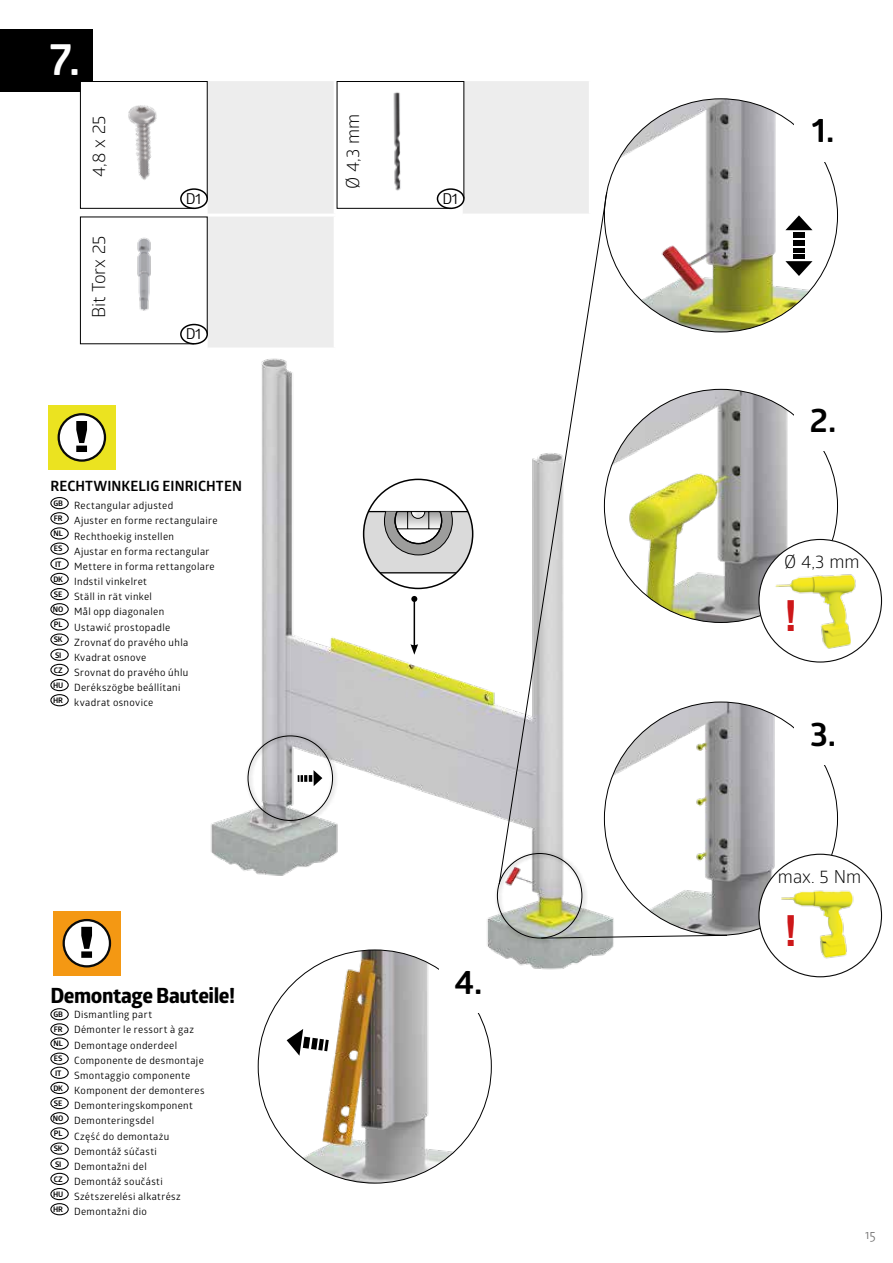
<style>
.page{position:relative;width:893px;height:1263px;background:#fff}
.page>*{position:absolute;margin:0;border:0;box-sizing:border-box;transform-origin:0 0}
.t1{font:700 45px "Glober";color:#fff}
.t2{font:700 42.9px "Arial";color:#cd1719}
.t3{font:700 33.75px "Glober";color:#000}
.t4{font:800 21px "Glober";letter-spacing:-.02em;color:#000}
.t5{font:18px "Glober";color:#000}
.t6{font:15px "Glober";color:#000}
.t7{font:700 14.1px "Glober";letter-spacing:.01em;color:#000}
.t8{font:300 13.5px "The Sans";color:#706f6f}
.t9{font:10.05px/15.1px "Glober";letter-spacing:.04em;color:#000}
.t10{font:700 7.65px "Glober";letter-spacing:-.025em;color:#000}
.s1{font-weight:700;font-size:7.65px}
</style>
<div class="page">
<img style="left:148px;top:302px;width:508px;height:672px">
<img style="left:604px;top:702px;width:233px;height:233px;border-radius:117px">
<img style="left:258px;top:950px;width:233px;height:233px;border-radius:117px">
<img style="left:604px;top:389px;width:233px;height:233px;border-radius:117px">
<img style="left:604px;top:99px;width:233px;height:233px;border-radius:117px">
<div style="left:0;top:29px;width:93px;height:63px;background:#000"></div>
<svg style="left:208px;top:81px;width:381px;height:267px;fill:#ededed"></svg>
<hr style="left:334px;top:81px;width:3px;height:133px;background:#fff">
<hr style="left:334px;top:217px;width:3px;height:131px;background:#fff">
<hr style="left:208px;top:214px;width:127px;height:3px;background:#fff">
<hr style="left:335px;top:214px;width:128px;height:3px;background:#fff">
<hr style="left:463px;top:214px;width:129px;height:3px;background:#fff">
<hr style="left:80px;top:348px;width:128px;height:2px;background:#fff">
<hr style="left:208px;top:348px;width:127px;height:2px;background:#fff">
<hr style="left:335px;top:348px;width:128px;height:2px;background:#fff">
<hr style="left:463px;top:348px;width:129px;height:2px;background:#fff">
<svg style="left:80px;top:81px;width:128px;height:128px"></svg>
<div style="left:180px;top:188px;width:28px;height:21px;border:1px solid #000;border-radius:50%"></div>
<svg style="left:336px;top:81px;width:129px;height:128px"></svg>
<div style="left:437px;top:188px;width:28px;height:21px;border:1px solid #000;border-radius:50%"></div>
<svg style="left:80px;top:216px;width:128px;height:128px"></svg>
<div style="left:180px;top:324px;width:28px;height:20px;border:1px solid #000;border-radius:50%"></div>
<div style="left:494px;top:850px;width:94px;height:94px;background:#000;opacity:.75"></div>
<div style="left:245px;top:733px;width:94px;height:93px;background:#000;opacity:.75"></div>
<svg style="left:499px;top:192px;width:108px;height:692px"></svg>
<svg style="left:541px;top:935px;width:186px;height:3px"></svg>
<div style="left:794px;top:109px;width:58px;height:52px;background:#fff"></div>
<div style="left:794px;top:398px;width:58px;height:53px;background:#fff"></div>
<div style="left:794px;top:712px;width:58px;height:52px;background:#fff"></div>
<div style="left:439px;top:960px;width:58px;height:52px;background:#fff"></div>
<div style="left:759px;top:539px;width:122px;height:123px;background:#fff;border-radius:50%"></div>
<img style="left:766px;top:566px;width:109px;height:85px">
<div style="left:794px;top:254px;width:11px;height:5px;background:#000"></div>
<hr style="left:794px;top:248px;width:11px;height:4px;background:#000">
<div style="left:794px;top:241px;width:11px;height:5px;background:#000"></div>
<div style="left:794px;top:232px;width:11px;height:6px;background:#000"></div>
<svg style="left:785px;top:215px;width:27px;height:15px"></svg>
<svg style="left:785px;top:261px;width:27px;height:15px"></svg>
<div style="left:364px;top:479px;width:109px;height:109px;background:#fff;border-radius:50%"></div>
<svg style="left:364px;top:510px;width:109px;height:63px;background:#bfbfbf"></svg>
<div style="left:363px;top:479px;width:110px;height:110px;border:2px solid #000;border-radius:50%"></div>
<div style="left:50px;top:497px;width:19px;height:12px;border:1px solid #000;border-radius:50%"></div>
<div style="left:50px;top:512px;width:19px;height:12px;border:1px solid #000;border-radius:50%"></div>
<div style="left:50px;top:527px;width:19px;height:12px;border:1px solid #000;border-radius:50%"></div>
<svg style="left:51px;top:543px;width:17px;height:11px"></svg>
<div style="left:50px;top:542px;width:19px;height:13px;border:1px solid #000;border-radius:50%"></div>
<div style="left:50px;top:558px;width:19px;height:12px;border:1px solid #000;border-radius:50%"></div>
<div style="left:50px;top:573px;width:19px;height:12px;border:1px solid #000;border-radius:50%"></div>
<div style="left:50px;top:588px;width:19px;height:12px;border:1px solid #000;border-radius:50%"></div>
<div style="left:50px;top:603px;width:19px;height:12px;border:1px solid #000;border-radius:50%"></div>
<div style="left:50px;top:618px;width:19px;height:12px;border:1px solid #000;border-radius:50%"></div>
<svg style="left:51px;top:634px;width:17px;height:11px"></svg>
<div style="left:50px;top:633px;width:19px;height:13px;border:1px solid #000;border-radius:50%"></div>
<div style="left:50px;top:649px;width:19px;height:12px;border:1px solid #000;border-radius:50%"></div>
<div style="left:50px;top:664px;width:19px;height:12px;border:1px solid #000;border-radius:50%"></div>
<div style="left:50px;top:679px;width:19px;height:12px;border:1px solid #000;border-radius:50%"></div>
<div style="left:50px;top:694px;width:19px;height:12px;border:1px solid #000;border-radius:50%"></div>
<div style="left:48px;top:405px;width:68px;height:65px;background:#ebe320"></div>
<div style="left:59px;top:414px;width:46px;height:47px;background:#fff;border-radius:50%"></div>
<div style="left:58px;top:413px;width:48px;height:49px;border:2px solid #0a0a0a;border-radius:50%"></div>
<svg style="left:76px;top:421px;width:11px;height:31px"></svg>
<hr style="left:414px;top:599px;width:1px;height:47px;background:#000">
<svg style="left:411px;top:596px;width:6px;height:6px"></svg>
<svg style="left:410px;top:644px;width:8px;height:11px"></svg>
<svg style="left:287px;top:1029px;width:42px;height:27px"></svg>
<svg style="left:298px;top:770px;width:24px;height:16px"></svg>
<div style="left:50px;top:1008px;width:19px;height:12px;border:1px solid #000;border-radius:50%"></div>
<div style="left:50px;top:1023px;width:19px;height:12px;border:1px solid #000;border-radius:50%"></div>
<div style="left:50px;top:1037px;width:19px;height:12px;border:1px solid #000;border-radius:50%"></div>
<svg style="left:51px;top:1053px;width:17px;height:11px"></svg>
<div style="left:50px;top:1052px;width:19px;height:13px;border:1px solid #000;border-radius:50%"></div>
<div style="left:50px;top:1067px;width:19px;height:12px;border:1px solid #000;border-radius:50%"></div>
<div style="left:50px;top:1082px;width:19px;height:12px;border:1px solid #000;border-radius:50%"></div>
<div style="left:50px;top:1097px;width:19px;height:12px;border:1px solid #000;border-radius:50%"></div>
<div style="left:50px;top:1112px;width:19px;height:12px;border:1px solid #000;border-radius:50%"></div>
<div style="left:50px;top:1127px;width:19px;height:12px;border:1px solid #000;border-radius:50%"></div>
<svg style="left:51px;top:1143px;width:17px;height:11px"></svg>
<div style="left:50px;top:1142px;width:19px;height:13px;border:1px solid #000;border-radius:50%"></div>
<div style="left:50px;top:1157px;width:19px;height:13px;border:1px solid #000;border-radius:50%"></div>
<div style="left:50px;top:1173px;width:19px;height:12px;border:1px solid #000;border-radius:50%"></div>
<div style="left:50px;top:1188px;width:19px;height:12px;border:1px solid #000;border-radius:50%"></div>
<div style="left:50px;top:1203px;width:19px;height:12px;border:1px solid #000;border-radius:50%"></div>
<div style="left:53px;top:911px;width:68px;height:64px;background:#f49813"></div>
<div style="left:64px;top:920px;width:46px;height:46px;background:#fff;border-radius:50%"></div>
<div style="left:63px;top:919px;width:48px;height:48px;border:2px solid #0a0a0a;border-radius:50%"></div>
<svg style="left:81px;top:927px;width:11px;height:31px"></svg>
<div style="left:759px;top:854px;width:122px;height:123px;background:#fff;border-radius:50%"></div>
<img style="left:766px;top:881px;width:109px;height:85px">
<h1 class="t1" style="left:50px;top:27px;width:32px">7.</h1>
<h3 class="t5" style="left:86px;top:177px;width:63px;rotate:-90deg">4,8 x 25</h3>
<h3 class="t5" style="left:86px;top:318px;width:84px;rotate:-90deg">Bit Torx 25</h3>
<h3 class="t5" style="left:341px;top:189px;width:77px;rotate:-90deg">Ø 4,3 mm</h3>
<h3 class="t6" style="left:186px;top:188px;width:17px">D1</h3>
<h3 class="t6" style="left:442px;top:188px;width:17px">D1</h3>
<h3 class="t6" style="left:186px;top:323px;width:17px">D1</h3>
<h3 class="t7" style="left:50px;top:476px;width:193px">RECHTWINKELIG EINRICHTEN</h3>
<p class="t9" style="left:53px;top:498px;width:166px"><sup>GB</sup> Rectangular adjusted<br><sup>FR</sup> Ajuster en forme rectangulaire<br><sup>NL</sup> Rechthoekig instellen<br><sup>ES</sup> Ajustar en forma rectangular</p>
<p class="t10" style="left:55px;top:558px;width:8px">IT</p>
<p class="t9" style="left:53px;top:558px;width:163px;text-indent:21px">Mettere in forma rettangolare<br><sup>DK</sup> Indstil vinkelret<br><sup>SE</sup> Ställ in rät vinkel<br><sup>NO</sup> Mål opp diagonalen<br><sup>PL</sup> Ustawić prostopadle<br><sup>SK</sup> Zrovnať do pravého uhla</p>
<p class="t10" style="left:55px;top:649px;width:8px">SI</p>
<p class="t9" style="left:53px;top:649px;width:137px;text-indent:21px">Kvadrat osnove<br><sup>CZ</sup> Srovnat do pravého úhlu<br><sup>HU</sup> Derékszögbe beállítani<br><sup>HR</sup> kvadrat osnovice</p>
<h3 class="t4" style="left:50px;top:980px;width:186px">Demontage Bauteile!</h3>
<p class="t9" style="left:53px;top:1007px;width:152px"><span class="s1">GB</span> Dismantling part<br><span class="s1">FR</span> Démonter le ressort à gaz<br><sup>NL</sup> Demontage onderdeel<br><sup>ES</sup> Componente de desmontaje</p>
<p class="t10" style="left:55px;top:1067px;width:8px">IT</p>
<p class="t9" style="left:53px;top:1067px;width:153px;text-indent:21px">Smontaggio componente<br><sup>DK</sup> Komponent der demonteres<br><sup>SE</sup> Demonteringskomponent<br><sup>NO</sup> Demonteringsdel<br><sup>PL</sup> Część do demontażu<br><sup>SK</sup> Demontáž súčasti</p>
<p class="t10" style="left:55px;top:1158px;width:8px">SI</p>
<p class="t9" style="left:53px;top:1158px;width:129px;text-indent:21px">Demontažni del<br><sup>CZ</sup> Demontáž součásti<br><sup>HU</sup> Szétszerelési alkatrész<br><sup>HR</sup> Demontažni dio</p>
<h3 class="t3" style="left:454px;top:957px;width:29px">4.</h3>
<h3 class="t3" style="left:812px;top:106px;width:24px">1.</h3>
<h3 class="t3" style="left:810px;top:395px;width:28px">2.</h3>
<h3 class="t5" style="left:784px;top:549px;width:77px">Ø 4,3 mm</h3>
<h2 class="t2" style="left:784px;top:586px;width:16px">!</h2>
<h3 class="t3" style="left:810px;top:709px;width:28px">3.</h3>
<h3 class="t5" style="left:778px;top:865px;width:85px">max. 5 Nm</h3>
<h2 class="t2" style="left:784px;top:900px;width:16px">!</h2>
<h3 class="t8" style="left:865px;top:1223px;width:12px">15</h3>
</div>
